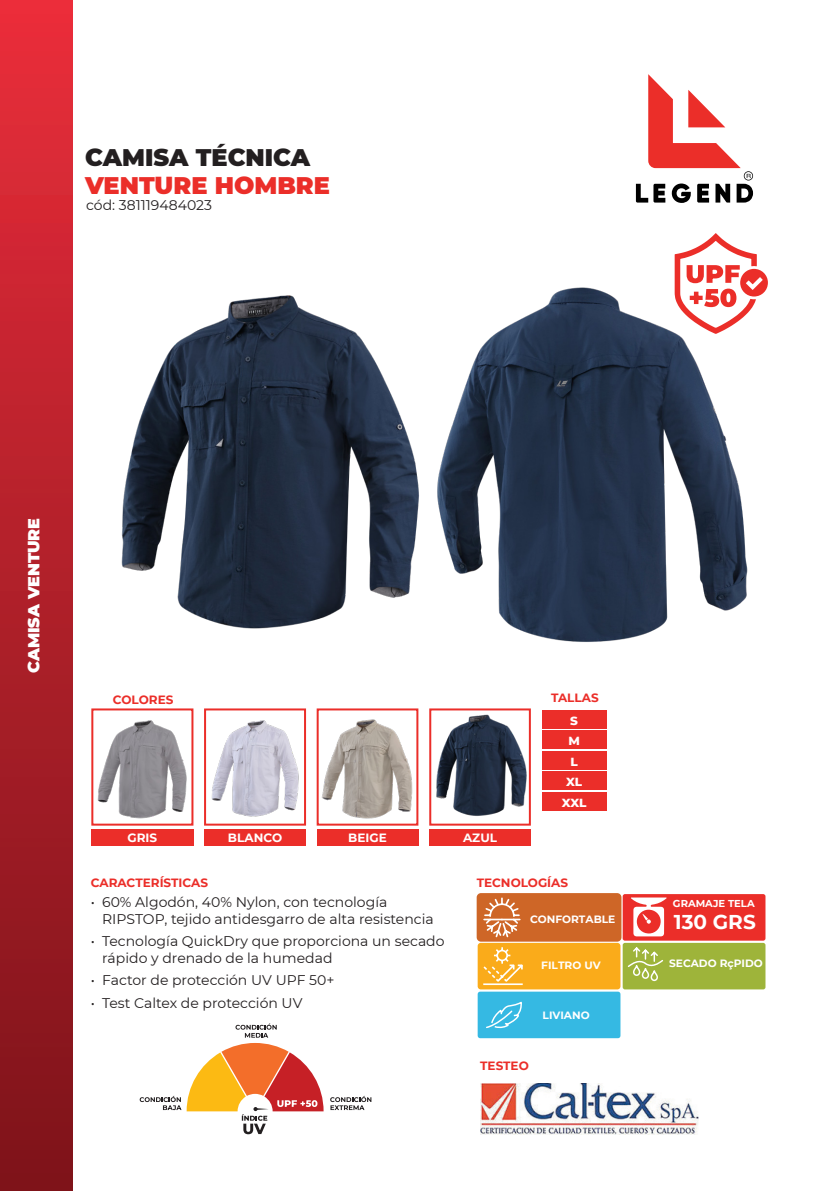
<style>
.page{position:relative;width:840px;height:1191px;background:#fff}
.page>*{position:absolute;margin:0;border:0;box-sizing:border-box;transform-origin:0 0}
.t1{font:900 24px "Montserrat";color:#231f20}
.t2{font:900 24px "Montserrat";color:#eb2e29}
.t3{font:700 20px "Montserrat";color:#fff}
.t4{font:900 16px "Montserrat";color:#fff}
.t5{font:14px/16.8px "Montserrat";color:#231f20}
.t6{font:700 12px "Montserrat";color:#eb2e29}
.t7{font:700 12px "Montserrat";color:#fff}
.t8{font:800 12px "Montserrat";color:#fff}
.t9{font:700 10.6px "Montserrat";color:#fff}
.t10{font:700 10px "Montserrat";color:#fff}
</style>
<div class="page">
<div style="left:0;top:0;width:72px;height:1191px;background:linear-gradient(to bottom,#e82d3a,#7b1319)"></div>
<div style="left:91px;top:829px;width:102px;height:17px;background:#eb2e29"></div>
<div style="left:204px;top:829px;width:102px;height:17px;background:#eb2e29"></div>
<div style="left:316px;top:829px;width:102px;height:17px;background:#eb2e29"></div>
<div style="left:429px;top:829px;width:101px;height:17px;background:#eb2e29"></div>
<div style="left:204px;top:708px;width:102px;height:117px;border:2px solid #eb2e29"></div>
<div style="left:429px;top:708px;width:101px;height:117px;border:2px solid #eb2e29"></div>
<div style="left:91px;top:708px;width:102px;height:117px;border:2px solid #eb2e29"></div>
<div style="left:316px;top:708px;width:102px;height:117px;border:2px solid #eb2e29"></div>
<img style="left:431px;top:712px;width:98px;height:111px">
<img style="left:121px;top:295px;width:298px;height:334px">
<img style="left:437px;top:287px;width:311px;height:355px">
<img style="left:316px;top:712px;width:101px;height:108px">
<img style="left:208px;top:720px;width:94px;height:103px">
<img style="left:95px;top:708px;width:95px;height:115px">
<svg style="left:674px;top:233px;width:93px;height:101px"></svg>
<div style="left:541px;top:709px;width:65px;height:19px;background:#eb2e29"></div>
<div style="left:541px;top:730px;width:65px;height:19px;background:#eb2e29"></div>
<div style="left:541px;top:751px;width:65px;height:18px;background:#eb2e29"></div>
<div style="left:541px;top:771px;width:65px;height:19px;background:#eb2e29"></div>
<div style="left:541px;top:792px;width:65px;height:18px;background:#eb2e29"></div>
<svg style="left:330px;top:1096px;width:41px;height:14px"></svg>
<svg style="left:140px;top:1043px;width:183px;height:91px"></svg>
<svg style="left:235px;top:1023px;width:41px;height:14px"></svg>
<div style="left:477px;top:894px;width:143px;height:46px;background:#ce6627;border-radius:3px"></div>
<div style="left:476px;top:893px;width:145px;height:48px;border:2px solid #ce6627;border-radius:3px"></div>
<div style="left:622px;top:894px;width:143px;height:46px;background:#eb2e29;border-radius:2px"></div>
<div style="left:477px;top:943px;width:143px;height:46px;background:#faab1a;border-radius:3px"></div>
<div style="left:622px;top:943px;width:143px;height:46px;background:#9eb43a;border-radius:2px"></div>
<div style="left:477px;top:991px;width:143px;height:47px;background:#35b9e3;border-radius:3px"></div>
<svg style="left:486px;top:1001px;width:36px;height:28px"></svg>
<svg style="left:483px;top:947px;width:40px;height:39px"></svg>
<div style="left:641px;top:967px;width:7px;height:12px;border:1px solid #fff;border-radius:3px"></div>
<div style="left:650px;top:970px;width:7px;height:11px;border:1px solid #fff;border-radius:3px"></div>
<svg style="left:627px;top:947px;width:37px;height:29px"></svg>
<svg style="left:483px;top:897px;width:38px;height:41px"></svg>
<svg style="left:631px;top:897px;width:35px;height:39px"></svg>
<img style="left:480px;top:1083px;width:218px;height:51px">
<svg style="left:635px;top:74px;width:117px;height:129px"></svg>
<p class="t1" style="left:85px;top:139px;width:226px">CAMISA TÉCNICA</p>
<p class="t2" style="left:85px;top:168px;width:246px">VENTURE HOMBRE</p>
<p class="t5" style="left:86px;top:196px;width:127px">cód: 381119484023</p>
<p class="t4" style="left:22px;top:673px;width:157px;rotate:-90deg">CAMISA VENTURE</p>
<p class="t6" style="left:113px;top:691px;width:62px">COLORES</p>
<p class="t6" style="left:550px;top:689px;width:49px">TALLAS</p>
<p class="t8" style="left:570px;top:711px;width:9px">S</p>
<p class="t8" style="left:568px;top:732px;width:13px">M</p>
<p class="t8" style="left:570px;top:753px;width:9px">L</p>
<p class="t8" style="left:565px;top:773px;width:17px">XL</p>
<p class="t8" style="left:561px;top:794px;width:26px">XXL</p>
<p class="t7" style="left:127px;top:829px;width:31px">GRIS</p>
<p class="t7" style="left:228px;top:829px;width:56px">BLANCO</p>
<p class="t7" style="left:348px;top:829px;width:40px">BEIGE</p>
<p class="t7" style="left:463px;top:829px;width:35px">AZUL</p>
<p class="t6" style="left:91px;top:874px;width:119px">CARACTERÍSTICAS</p>
<p class="t5" style="left:102px;top:893px;width:333px;text-indent:-11px">• 60% Algodón, 40% Nylon, con tecnología<br>RIPSTOP, tejido antidesgarro de alta resistencia</p>
<p class="t5" style="left:102px;top:932px;width:344px;text-indent:-11px">• Tecnología QuickDry que proporciona un secado rápido y drenado de la humedad</p>
<p class="t5" style="left:91px;top:971px;width:245px">• Factor de protección UV UPF 50+</p>
<p class="t5" style="left:91px;top:994px;width:213px">• Test Caltex de protección UV</p>
<p class="t6" style="left:476px;top:874px;width:93px">TECNOLOGÍAS</p>
<p class="t9" style="left:529px;top:911px;width:87px">CONFORTABLE</p>
<p class="t10" style="left:672px;top:896px;width:83px">GRAMAJE TELA</p>
<p class="t3" style="left:673px;top:907px;width:83px">130 GRS</p>
<p class="t9" style="left:541px;top:958px;width:61px">FILTRO UV</p>
<p class="t9" style="left:668px;top:955px;width:95px">SECADO RçPIDO</p>
<p class="t9" style="left:542px;top:1007px;width:49px">LIVIANO</p>
<p class="t6" style="left:480px;top:1057px;width:50px">TESTEO</p>
</div>
